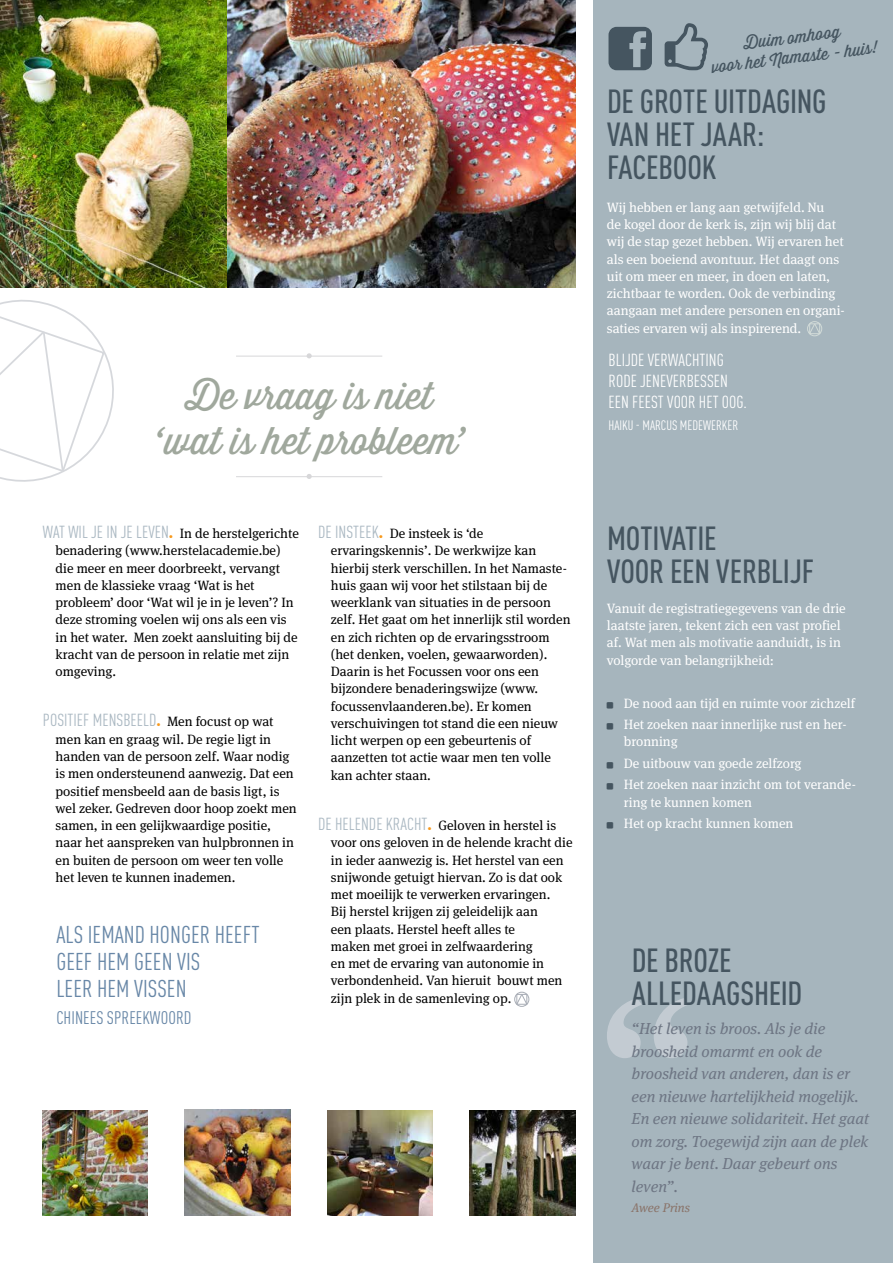
<style>
.page{position:relative;width:893px;height:1263px;background:#fff}
.page>*{position:absolute;margin:0;border:0;box-sizing:border-box;transform-origin:0 0}
.t1{font:37.5px/45px "Thirsty Script";color:#a0a89d;text-align:center}
.t2{font:500 condensed 33px/33px "DIN Pro";letter-spacing:-.005em;color:#455560}
.t3{font:condensed 24px/27px "DIN Pro";color:#6887a7}
.t4{font:condensed 18px "DIN Pro";color:#6887a7}
.t5{font:condensed 17.25px/21px "DIN Pro";color:#fff}
.t6{font:condensed 17.25px "DIN Pro";color:#aab8c2}
.t7{font:16.5px/19.8px "Thirsty Script";color:#455560;text-align:center}
.t8{font:italic 15.9px/22.5px "Meta Serif";color:#6e7684}
.t9{font:13.5px/17.2px "Meta Serif";color:#000}
.t10{font:13.5px/17.2px "Meta Serif";letter-spacing:-.005em;color:#fff}
.t11{font:condensed 13.5px "DIN Pro";color:#fff}
.t12{font:italic 12.6px "Meta Serif";color:#8a746a}
.s1{font-family:"DIN Pro";font-stretch:condensed;font-size:17.25px;color:#aab8c2}
.s2{font-family:"DIN Pro";font-weight:900;font-stretch:condensed;font-size:17.25px;color:#f8991d}
.s3{font-weight:900;color:#f8991d}
.s4{font-family:"Meta Serif";font-stretch:normal;font-size:13.5px;color:#000}
</style>
<div class="page">
<div style="left:514px;top:992px;width:15px;height:15px;border:1px solid #6e7684;border-radius:50%"></div>
<svg style="left:516px;top:993px;width:12px;height:12px"></svg>
<div style="left:593px;top:0;width:300px;height:1263px;background:#a6b5bd"></div>
<div style="left:807px;top:321px;width:15px;height:15px;border:1px solid #f0f5eb;border-radius:50%"></div>
<svg style="left:809px;top:323px;width:11px;height:11px"></svg>
<hr style="left:236px;top:476px;width:146px;height:1px;background:#d7d7d9">
<svg style="left:307px;top:474px;width:5px;height:5px"></svg>
<hr style="left:236px;top:356px;width:146px;height:1px;background:#d7d7d9">
<svg style="left:307px;top:353px;width:5px;height:5px"></svg>
<img style="left:470px;top:1110px;width:105px;height:105px">
<img style="left:185px;top:1110px;width:105px;height:105px">
<img style="left:327px;top:1110px;width:106px;height:105px">
<img style="left:43px;top:1110px;width:105px;height:105px">
<svg style="left:0;top:287px;width:127px;height:195px"></svg>
<img style="left:0;top:0;width:575px;height:287px">
<svg style="left:607px;top:998px;width:81px;height:60px"></svg>
<h1 class="t1" style="left:154px;top:373px;width:311px">De vraag is niet ‘wat is het probleem’</h1>
<p class="t9" style="left:56px;top:525px;width:245px;text-indent:-13px"><span class="s1">WAT WIL JE IN JE LEVEN</span><span class="s2">.</span> In de herstelgerichte benadering (www.herstelacademie.be) die meer en meer doorbreekt, vervangt men de klassieke vraag ‘Wat is het probleem’ door ‘Wat wil je in je leven’? In deze stroming voelen wij ons als een vis in het water. Men zoekt aansluiting bij de kracht van de persoon in relatie met zijn omgeving.</p>
<p class="t6" style="left:43px;top:710px;width:232px">POSITIEF MENSBEELD<span class="s3">.</span> <span class="s4">Men focust op wat</span></p>
<p class="t9" style="left:56px;top:730px;width:243px">men kan en graag wil. De regie ligt in handen van de persoon zelf. Waar nodig is men ondersteunend aanwezig. Dat een positief mensbeeld aan de basis ligt, is wel zeker. Gedreven door hoop zoekt men samen, in een gelijkwaardige positie, naar het aanspreken van hulpbronnen in en buiten de persoon om weer ten volle het leven te kunnen inademen.</p>
<h3 class="t3" style="left:56px;top:921px;width:205px">ALS IEMAND HONGER HEEFT<br>GEEF HEM GEEN VIS<br>LEER HEM VISSEN</h3>
<h3 class="t4" style="left:56px;top:1007px;width:137px">CHINEES SPREEKWOORD</h3>
<p class="t9" style="left:331px;top:525px;width:241px;text-indent:-13px"><span class="s1">DE INSTEEK</span><span class="s2">.</span> De insteek is ‘de ervaringskennis’. De werkwijze kan hierbij sterk verschillen. In het Namaste&shy;huis gaan wij voor het stilstaan bij de weerklank van situaties in de persoon zelf. Het gaat om het innerlijk stil worden en zich richten op de ervaringsstroom (het denken, voelen, gewaarworden).<br>Daarin is het Focussen voor ons een bijzondere benaderingswijze (www. focussenvlaanderen.be). Er komen verschuivingen tot stand die een nieuw licht werpen op een gebeurtenis of aanzetten tot actie waar men ten volle kan achter staan.</p>
<p class="t9" style="left:331px;top:816px;width:243px;text-indent:-13px"><span class="s1">DE HELENDE KRACHT</span><span class="s2">.</span> Geloven in herstel is voor ons geloven in de helende kracht die in ieder aanwezig is. Het herstel van een snijwonde getuigt hiervan. Zo is dat ook met moeilijk te verwerken ervaringen.<br>Bij herstel krijgen zij geleidelijk aan<br>een plaats. Herstel heeft alles te<br>maken met groei in zelfwaardering<br>en met de ervaring van autonomie in verbondenheid. Van hieruit bouwt men zijn plek in de samenleving op.</p>
<p class="t7" style="left:708px;top:38px;width:168px;rotate:-7deg">Duim omhoog<br>voor het Namaste - huis!</p>
<h2 class="t2" style="left:607px;top:84px;width:221px">DE GROTE UITDAGING<br>VAN HET JAAR:<br>FACEBOOK</h2>
<p class="t10" style="left:607px;top:199px;width:239px">Wij hebben er lang aan getwijfeld. Nu<br>de kogel door de kerk is, zijn wij blij dat wij de stap gezet hebben. Wij ervaren het als een boeiend avontuur. Het daagt ons uit om meer en meer, in doen en laten, zichtbaar te worden. Ook de verbinding aangaan met andere personen en organi&shy;saties ervaren wij als inspirerend.</p>
<p class="t5" style="left:609px;top:350px;width:140px">BLIJDE VERWACHTING<br>RODE JENEVERBESSEN<br>EEN FEEST VOOR HET OOG.</p>
<p class="t11" style="left:609px;top:417px;width:131px">HAIKU - MARCUS MEDEWERKER</p>
<h2 class="t2" style="left:607px;top:521px;width:209px">MOTIVATIE<br>VOOR EEN VERBLIJF</h2>
<p class="t10" style="left:607px;top:599px;width:240px">Vanuit de registratiegegevens van de drie laatste jaren, tekent zich een vast profiel af. Wat men als motivatie aanduidt, is in volgorde van belangrijkheid:</p>
<p class="t10" style="left:624px;top:692px;width:233px;line-height:21.5px">De nood aan tijd en ruimte voor zichzelf<br>Het zoeken naar innerlijke rust en her-</p>
<p class="t10" style="left:624px;top:731px;width:233px;line-height:21.5px">bronning<br>De uitbouw van goede zelfzorg<br>Het zoeken naar inzicht om tot verande-</p>
<p class="t10" style="left:624px;top:791px;width:171px;line-height:21.5px">ring te kunnen komen<br>Het op kracht kunnen komen</p>
<h2 class="t2" style="left:632px;top:944px;width:172px">DE BROZE<br>ALLEDAAGSHEID</h2>
<p class="t8" style="left:632px;top:1017px;width:239px">“Het leven is broos. Als je die broosheid omarmt en ook de broosheid van anderen, dan is er een nieuwe hartelijkheid mogelijk.<br>En een nieuwe solidariteit. Het gaat om zorg. Toegewijd zijn aan de plek waar je bent. Daar gebeurt ons leven”.</p>
<p class="t12" style="left:632px;top:1200px;width:60px">Awee Prins</p>
</div>
